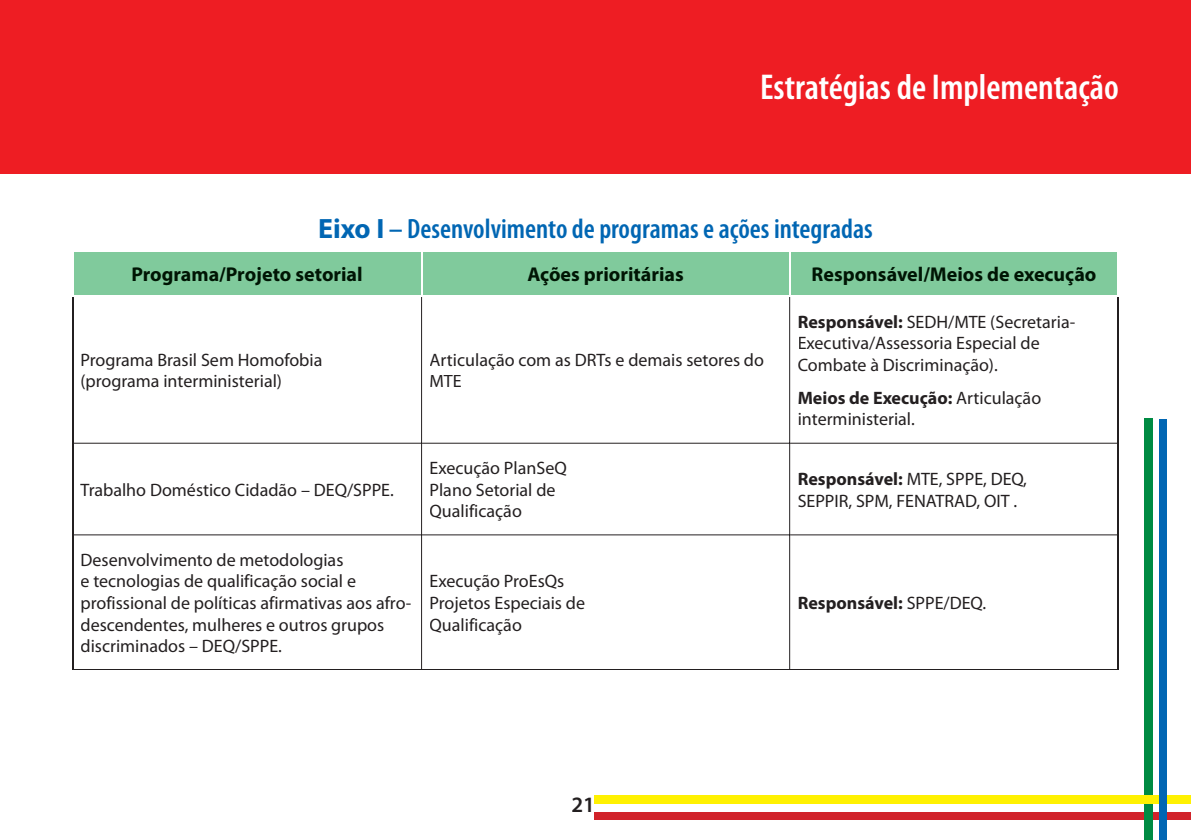
<style>
.page{position:relative;width:1191px;height:840px;background:#fff}
.page>*{position:absolute;margin:0;border:0;box-sizing:border-box;transform-origin:0 0}
.t1{font:600 condensed 36px "Myriad Pro";color:#fff}
.t2{font:600 condensed 28px "Myriad Pro";color:#0166b3}
.t3{font:600 22px "Myriad Pro";color:#231f20}
.t4{font:700 20px "Myriad Pro";color:#001504}
.t5{font:18px/21.6px "Myriad Pro";color:#231f20}
.t6{font:700 18px "Myriad Pro";color:#231f20}
.s1{font-weight:700;font-stretch:normal}
.s2{font-weight:700}
.s3{font-weight:400}
</style>
<div class="page">
<div style="left:594px;top:811px;width:597px;height:8px;background:#d1232a"></div>
<div style="left:1144px;top:418px;width:9px;height:421px;background:#008b43"></div>
<div style="left:594px;top:795px;width:597px;height:8px;background:#fff101"></div>
<div style="left:1159px;top:418px;width:8px;height:421px;background:#0166b3"></div>
<div style="left:0;top:0;width:1191px;height:174px;background:#ee1d23"></div>
<div style="left:74px;top:252px;width:1043px;height:43px;background:#80ca9c"></div>
<svg style="left:72px;top:297px;width:1047px;height:372px"></svg>
<hr style="left:421px;top:251px;width:1px;height:44px;background:#fff">
<hr style="left:789px;top:251px;width:1px;height:44px;background:#fff">
<div style="left:133px;top:266px;width:228px;height:19px;background:#80ca9c"></div>
<div style="left:528px;top:267px;width:156px;height:18px;background:#80ca9c"></div>
<div style="left:813px;top:266px;width:283px;height:19px;background:#80ca9c"></div>
<h1 class="t1" style="left:760px;top:67px;width:360px">Estratégias de Implementação</h1>
<h2 class="t2" style="left:318px;top:213px;width:556px"><span class="s1">Eixo I</span> – Desenvolvimento de programas e ações integradas</h2>
<p class="t4" style="left:131px;top:263px;width:233px">Programa/Projeto setorial</p>
<p class="t4" style="left:527px;top:263px;width:158px">Ações prioritárias</p>
<p class="t4" style="left:811px;top:263px;width:286px">Responsável/Meios de execução</p>
<p class="t5" style="left:80px;top:349px;width:243px">Programa Brasil Sem Homofobia (programa interministerial)</p>
<p class="t5" style="left:429px;top:349px;width:336px">Articulação com as DRTs e demais setores do<br>MTE</p>
<p class="t5" style="left:797px;top:311px;width:279px"><span class="s2">Responsável:</span> SEDH/MTE (Secretaria-<br>Executiva/Assessoria Especial de<br>Combate à Discriminação).</p>
<p class="t5" style="left:797px;top:387px;width:245px"><span class="s2">Meios de Execução:</span> Articulação interministerial.</p>
<p class="t5" style="left:80px;top:479px;width:315px">Trabalho Doméstico Cidadão – DEQ/SPPE.</p>
<p class="t5" style="left:80px;top:549px;width:332px">Desenvolvimento de metodologias<br>e tecnologias de qualificação social e profissional de políticas afirmativas aos afro&shy;descendentes, mulheres e outros grupos discriminados – DEQ/SPPE.</p>
<p class="t5" style="left:429px;top:457px;width:139px">Execução PlanSeQ<br>Plano Setorial de<br>Qualificação</p>
<p class="t5" style="left:797px;top:468px;width:231px"><span class="s2">Responsável:</span> MTE, SPPE, DEQ,<br>SEPPIR, SPM, FENATRAD, OIT .</p>
<p class="t5" style="left:429px;top:570px;width:157px">Execução ProEsQs<br>Projetos Especiais de<br>Qualificação</p>
<p class="t6" style="left:797px;top:592px;width:190px">Responsável: <span class="s3">SPPE/DEQ.</span></p>
<p class="t3" style="left:571px;top:791px;width:25px">21</p>
</div>
